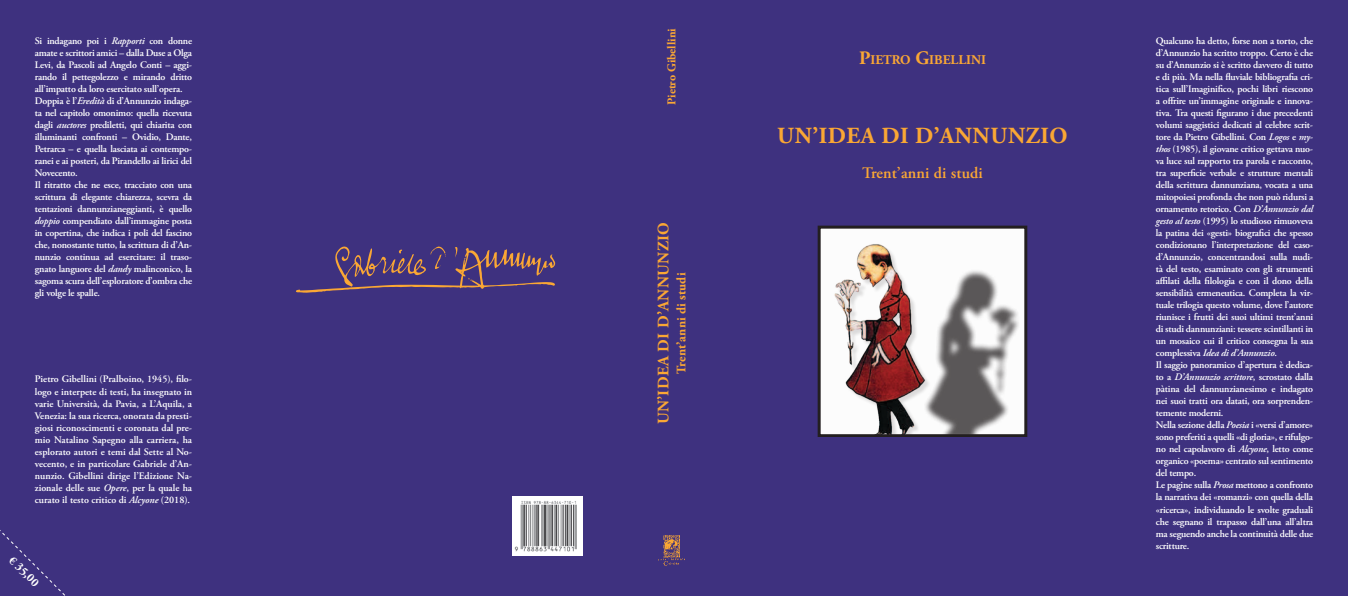
<style>
.page{position:relative;width:1348px;height:596px;background:#fff}
.page>*{position:absolute;margin:0;border:0;box-sizing:border-box;transform-origin:0 0}
.t1{font:700 23px "Adobe Garamond Pro";letter-spacing:.025em;color:#faa734}
.t2{font:700 16px "Adobe Garamond Pro";letter-spacing:.025em;color:#faa734}
.t3{font:600 16px "Adobe Garamond Pro";letter-spacing:.01em;color:#faa734}
.t4{font:700 13.3px "Adobe Garamond Pro";color:#faa734}
.t5{font:700 13px "Adobe Garamond Pro";letter-spacing:.01em;color:#faa734}
.t6{font:700 12px "Adobe Garamond Pro";color:#faa734}
.t7{font:700 12px "Adobe Garamond Pro";color:#fff}
.t8{font:600 10px/12px "Adobe Garamond Pro";letter-spacing:-.02em;color:#fff}
.s1{font-style:italic}
.s2{font-size:19px}
</style>
<div class="page">
<div style="left:0;top:0;width:1347px;height:595px;background:#3e317f"></div>
<svg style="left:0;top:530px;width:65px;height:65px"></svg>
<img style="left:658px;top:535px;width:27px;height:31px">
<div style="left:819px;top:227px;width:206px;height:208px;background:#fcfcfc"></div>
<img style="left:834px;top:244px;width:89px;height:189px">
<div style="left:817px;top:225px;width:210px;height:212px;border:3px solid #231f20"></div>
<div style="left:923px;top:269px;width:97px;height:173px;background:#231f20;opacity:.75"></div>
<div style="left:796px;top:437px;width:278px;height:25px;background:#3e317f"></div>
<svg style="left:296px;top:246px;width:259px;height:46px"></svg>
<img style="left:512px;top:496px;width:71px;height:59px">
<p class="t8" style="left:35px;top:36px;width:159px">Si indagano poi i <span class="s1">Rapporti</span> con donne amate e scrittori amici – dalla Duse a Olga Levi, da Pascoli ad Angelo Conti – aggi&shy;rando il pettegolezzo e mirando dritto all’impatto da loro esercitato sull’opera.<br>Doppia è l’<span class="s1">Eredità</span> di d’Annunzio indaga&shy;ta nel capitolo omonimo: quella ricevuta dagli <span class="s1">auctores</span> prediletti, qui chiarita con illuminanti confronti – Ovidio, Dante, Petrarca – e quella lasciata ai contempo&shy;ranei e ai posteri, da Pirandello ai lirici del Novecento.<br>Il ritratto che ne esce, tracciato con una scrittura di elegante chiarezza, scevra da tentazioni dannunzianeggianti, è quello <span class="s1">doppio</span> compendiato dall’immagine posta in copertina, che indica i poli del fascino che, nonostante tutto, la scrittura di d’An&shy;nunzio continua ad esercitare: il traso&shy;gnato languore del <span class="s1">dandy</span> malinconico, la sagoma scura dell’esploratore d’ombra che gli volge le spalle.</p>
<p class="t8" style="left:35px;top:374px;width:159px;text-align:justify">Pietro Gibellini (Pralboino, 1945), filo&shy;logo e interpete di testi, ha insegnato in varie Università, da Pavia, a L’Aquila, a Venezia: la sua ricerca, onorata da presti&shy;giosi riconoscimenti e coronata dal pre&shy;mio Natalino Sapegno alla carriera, ha esplorato autori e temi dal Sette al No&shy;vecento, e in particolare Gabriele d’An&shy;nunzio. Gibellini dirige l’Edizione Na&shy;zionale delle sue <span class="s1">Opere</span>, per la quale ha curato il testo critico di <span class="s1">Alcyone</span> (2018).</p>
<p class="t7" style="left:16px;top:552px;width:39px;rotate:45deg">€ 35,00</p>
<p class="t6" style="left:667px;top:105px;width:78px;rotate:-90deg">Pietro Gibellini</p>
<p class="t8" style="left:1155px;top:36px;width:159px">Qualcuno ha detto, forse non a torto, che d’Annunzio ha scritto troppo. Certo è che su d’Annunzio si è scritto davvero di tutto e di più. Ma nella fluviale bibliografia cri&shy;tica sull’Imaginifico, pochi libri riescono a offrire un’immagine originale e innova&shy;tiva. Tra questi figurano i due precedenti volumi saggistici dedicati al celebre scrit&shy;tore da Pietro Gibellini. Con <span class="s1">Logos</span> e <span class="s1">my&shy;thos</span> (1985), il giovane critico gettava nuo&shy;va luce sul rapporto tra parola e racconto, tra superficie verbale e strutture mentali della scrittura dannunziana, vocata a una mitopoiesi profonda che non può ridursi a ornamento retorico. Con <span class="s1">D’Annunzio dal gesto al testo</span> (1995) lo studioso rimuoveva la patina dei «gesti» biografici che spesso condizionano l’interpretazione del caso&shy;d’Annunzio, concentrandosi sulla nudi&shy;tà del testo, esaminato con gli strumenti affilati della filologia e con il dono della sensibilità ermeneutica. Completa la vir&shy;tuale trilogia questo volume, dove l’autore riunisce i frutti dei suoi ultimi trent’anni di studi dannunziani: tessere scintillanti in un mosaico cui il critico consegna la sua complessiva <span class="s1">Idea di d’Annunzio</span>.<br>Il saggio panoramico d’apertura è dedica&shy;to a <span class="s1">D’Annunzio scrittore</span>, scrostato dalla pàtina del dannunzianesimo e indagato nei suoi tratti ora datati, ora sorprenden&shy;temente moderni.<br>Nella sezione della <span class="s1">Poesia</span> i «versi d’amore» sono preferiti a quelli «di gloria», e rifulgo&shy;no nel capolavoro di <span class="s1">Alcyone</span>, letto come organico «poema» centrato sul sentimento del tempo.<br>Le pagine sulla <span class="s1">Prosa</span> mettono a confronto la narrativa dei «romanzi» con quella della «ricerca», individuando le svolte graduali che segnano il trapasso dall’una all’altra ma seguendo anche la continuità delle due scritture.</p>
<h3 class="t4" style="left:858px;top:52px;width:128px"><span class="s2">P</span>IETRO <span class="s2">G</span>IBELLINI</h3>
<h1 class="t1" style="left:777px;top:127px;width:292px">UN’IDEA DI D’ANNUNZIO</h1>
<h2 class="t3" style="left:861px;top:167px;width:122px">Trent’anni di studi</h2>
<h2 class="t2" style="left:657px;top:424px;width:203px;rotate:-90deg">UN’IDEA DI D’ANNUNZIO</h2>
<h3 class="t5" style="left:676px;top:373px;width:103px;rotate:-90deg">Trent’anni di studi</h3>
</div>
